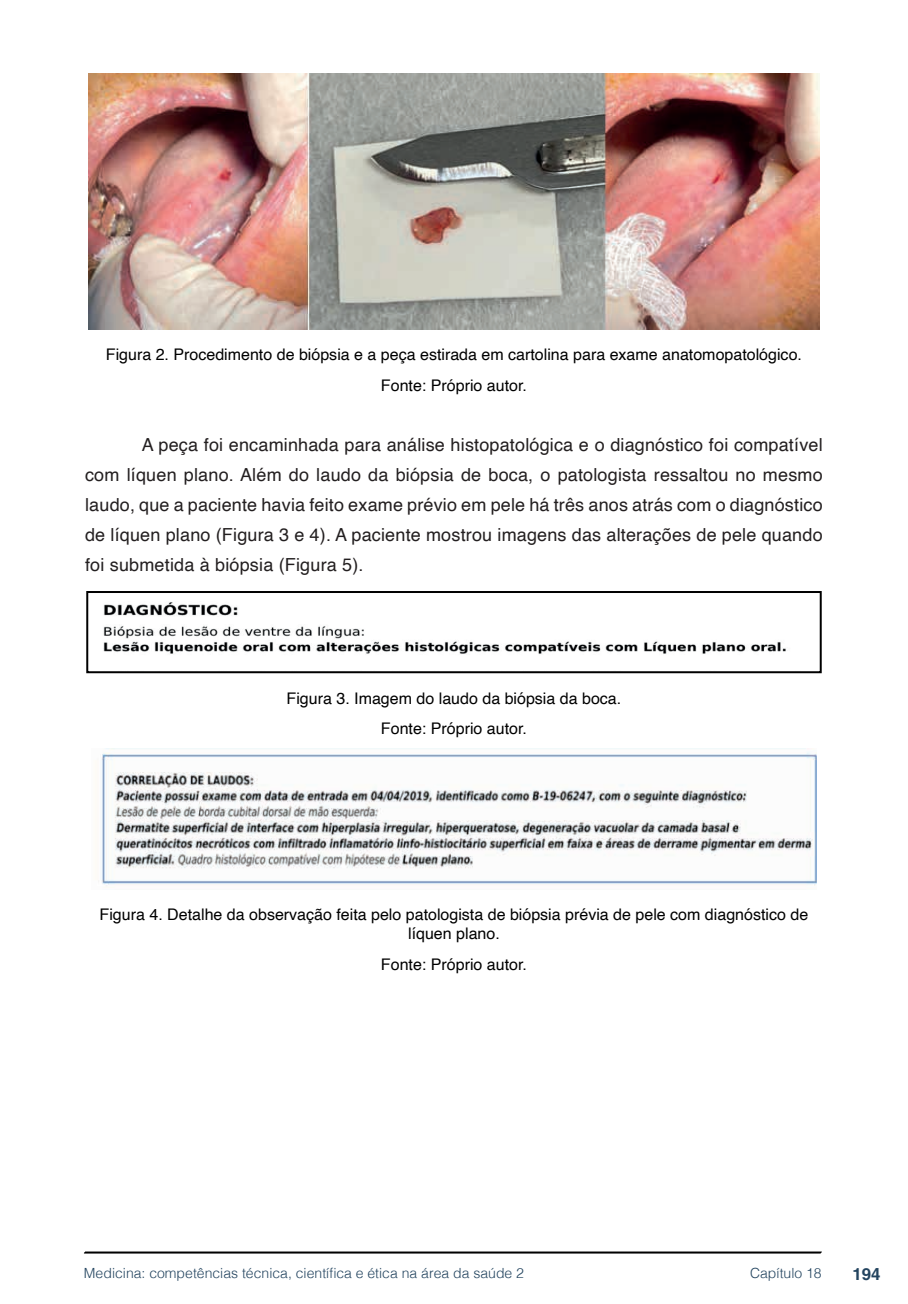
<style>
.page{position:relative;width:908px;height:1304px;background:#fff}
.page>*{position:absolute;margin:0;border:0;box-sizing:border-box;transform-origin:0 0}
.t1{font:18px/30px "Helvetica";letter-spacing:.01em;color:#231f20;text-align:justify}
.t2{font:700 16.8px "Helvetica";color:#23445f}
.t3{font:16px/30.6px "Helvetica";color:#000;text-align:center}
.t4{font:300 14px "Helvetica";color:#23445f}
</style>
<div class="page">
<svg style="left:84px;top:1251px;width:737px;height:3px;background:#515151"></svg>
<img style="left:88px;top:74px;width:731px;height:256px">
<img style="left:103px;top:602px;width:683px;height:52px">
<div style="left:86px;top:591px;width:735px;height:82px;border:2px solid #000"></div>
<img style="left:98px;top:752px;width:717px;height:134px">
<p class="t3" style="left:106px;top:340px;width:697px">Figura 2. Procedimento de biópsia e a peça estirada em cartolina para exame anatomopatológico.<br>Fonte: Próprio autor.</p>
<p class="t1" style="left:85px;top:430px;width:738px;text-indent:57px">A peça foi encaminhada para análise histopatológica e o diagnóstico foi compatível com líquen plano. Além do laudo da biópsia de boca, o patologista ressaltou no mesmo laudo, que a paciente havia feito exame prévio em pele há três anos atrás com o diagnóstico de líquen plano (Figura 3 e 4). A paciente mostrou imagens das alterações de pele quando foi submetida à biópsia (Figura 5).</p>
<p class="t3" style="left:286px;top:683px;width:336px">Figura 3. Imagem do laudo da biópsia da boca.<br>Fonte: Próprio autor.</p>
<p class="t3" style="left:100px;top:905px;width:709px;line-height:19.2px">Figura 4. Detalhe da observação feita pelo patologista de biópsia prévia de pele com diagnóstico de líquen plano.</p>
<p class="t3" style="left:381px;top:949px;width:147px">Fonte: Próprio autor.</p>
<p class="t4" style="left:84px;top:1261px;width:441px">Medicina: competências técnica, científica e ética na área da saúde 2</p>
<p class="t4" style="left:749px;top:1261px;width:73px">Capítulo 18</p>
<p class="t2" style="left:851px;top:1264px;width:30px">194</p>
</div>
